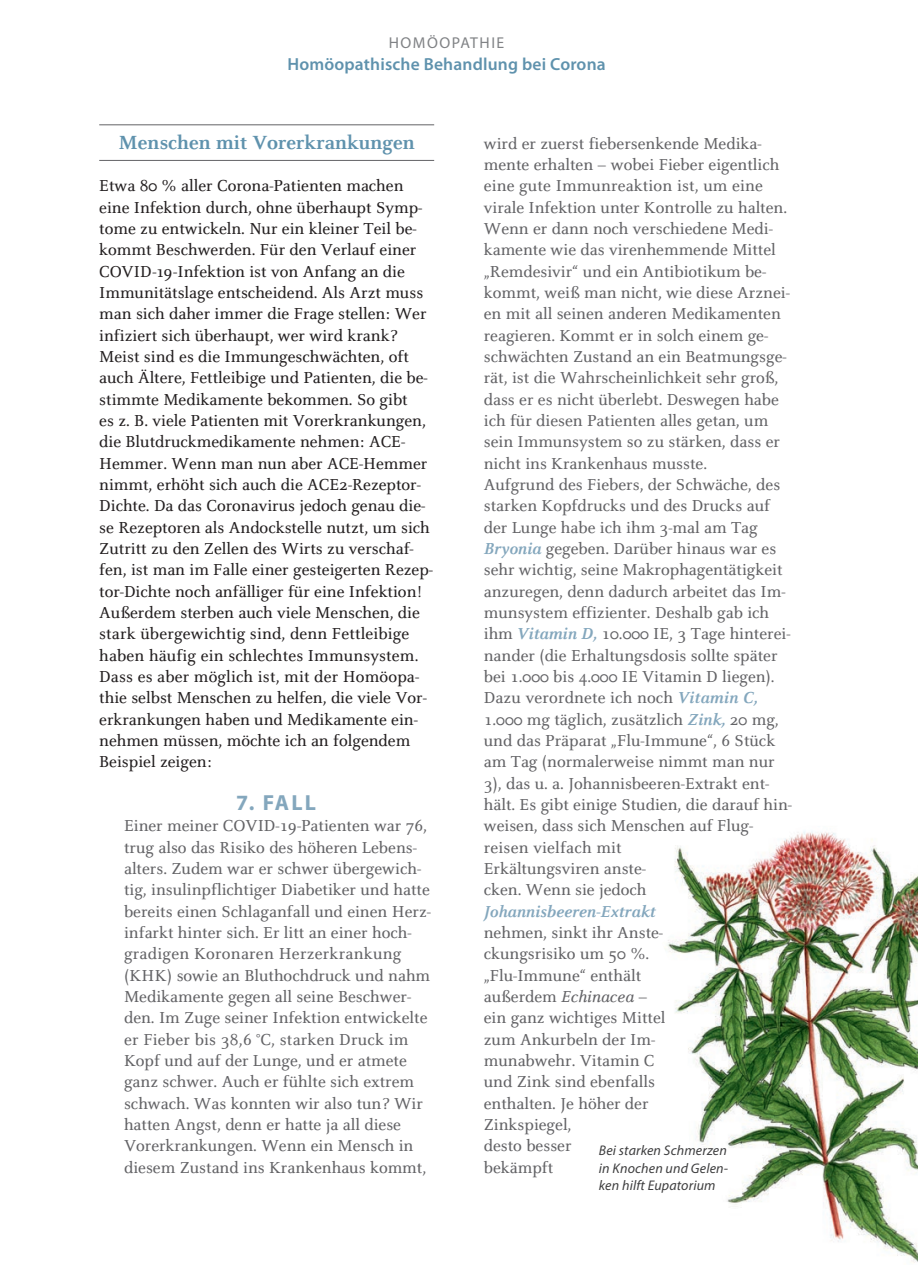
<style>
.page{position:relative;width:918px;height:1265px;background:#fff}
.page>*{position:absolute;margin:0;border:0;box-sizing:border-box;transform-origin:0 0}
.t1{font:700 21.88px "Myriad Pro";color:#84a7bd}
.t2{font:21px "Celeste Bold N&H";color:#5f92ad}
.t3{font:17.5px/21.3px "Celeste Regular N&H";color:#636366}
.t4{font:17.5px/21.3px "Celeste Regular N&H";color:#231f20}
.t5{font:600 17.5px "Myriad Pro";letter-spacing:.01em;color:#5f92ad}
.t6{font:17.5px "Celeste Bold Italic N&H";color:#84a7bd}
.t7{font:15.75px "Myriad Pro";letter-spacing:.095em;color:#808285}
.t8{font:italic 14px/17.3px "Myriad Pro";letter-spacing:.01em;color:#3e3e3f;text-align:justify}
.s1{font-family:"Celeste Bold Italic N&H";color:#84a7bd}
.s2{font-family:"Celeste Italic N&H"}
</style>
<div class="page">
<hr style="left:99px;top:124px;width:335px;height:1px;background:#636366">
<hr style="left:99px;top:160px;width:335px;height:1px;background:#636366">
<img style="left:667px;top:831px;width:251px;height:432px">
<p class="t7" style="left:389px;top:33px;width:117px">HOMÖOPATHIE</p>
<p class="t5" style="left:287px;top:55px;width:320px">Homöopathische Behandlung bei Corona</p>
<p class="t2" style="left:118px;top:131px;width:298px">Menschen mit Vorerkrankungen</p>
<p class="t4" style="left:99px;top:176px;width:335px">Etwa 80 % aller Corona-Patienten machen eine Infektion durch, ohne überhaupt Symp&shy;tome zu entwickeln. Nur ein kleiner Teil be&shy;kommt Beschwerden. Für den Verlauf einer COVID-19-Infektion ist von Anfang an die Immunitätslage entscheidend. Als Arzt muss man sich daher immer die Frage stellen: Wer infiziert sich überhaupt, wer wird krank?<br>Meist sind es die Immungeschwächten, oft auch Ältere, Fettleibige und Patienten, die be&shy;stimmte Medikamente bekommen. So gibt<br>es z. B. viele Patienten mit Vorerkrankungen, die Blutdruckmedikamente nehmen: ACE-Hemmer. Wenn man nun aber ACE-Hemmer nimmt, erhöht sich auch die ACE2-Rezeptor-Dichte. Da das Coronavirus jedoch genau die&shy;se Rezeptoren als Andockstelle nutzt, um sich Zutritt zu den Zellen des Wirts zu verschaf&shy;fen, ist man im Falle einer gesteigerten Rezep&shy;tor-Dichte noch anfälliger für eine Infektion!<br>Außerdem sterben auch viele Menschen, die stark übergewichtig sind, denn Fettleibige haben häufig ein schlechtes Immunsystem.<br>Dass es aber möglich ist, mit der Homöopa&shy;thie selbst Menschen zu helfen, die viele Vor&shy;erkrankungen haben und Medikamente ein&shy;nehmen müssen, möchte ich an folgendem Beispiel zeigen:</p>
<p class="t1" style="left:237px;top:788px;width:81px">7. FALL</p>
<p class="t3" style="left:124px;top:816px;width:308px">Einer meiner COVID-19-Patienten war 76, trug also das Risiko des höheren Lebens&shy;alters. Zudem war er schwer übergewich&shy;tig, insulinpflichtiger Diabetiker und hatte bereits einen Schlaganfall und einen Herz&shy;infarkt hinter sich. Er litt an einer hoch&shy;gradigen Koronaren Herzerkrankung (KHK) sowie an Bluthochdruck und nahm Medikamente gegen all seine Beschwer&shy;den. Im Zuge seiner Infektion entwickelte er Fieber bis 38,6 °C, starken Druck im Kopf und auf der Lunge, und er atmete ganz schwer. Auch er fühlte sich extrem schwach. Was konnten wir also tun? Wir hatten Angst, denn er hatte ja all diese Vorerkrankungen. Wenn ein Mensch in diesem Zustand ins Krankenhaus kommt,</p>
<p class="t3" style="left:484px;top:133px;width:310px">wird er zuerst fiebersenkende Medika&shy;mente erhalten – wobei Fieber eigentlich eine gute Immunreaktion ist, um eine virale Infektion unter Kontrolle zu halten.<br>Wenn er dann noch verschiedene Medi&shy;kamente wie das virenhemmende Mittel „Remdesivir“ und ein Antibiotikum be&shy;kommt, weiß man nicht, wie diese Arznei&shy;en mit all seinen anderen Medikamenten reagieren. Kommt er in solch einem ge&shy;schwächten Zustand an ein Beatmungsge&shy;rät, ist die Wahrscheinlichkeit sehr groß, dass er es nicht überlebt. Deswegen habe ich für diesen Patienten alles getan, um sein Immunsystem so zu stärken, dass er nicht ins Krankenhaus musste.<br>Aufgrund des Fiebers, der Schwäche, des starken Kopfdrucks und des Drucks auf der Lunge habe ich ihm 3-mal am Tag <span class="s1">Bryonia</span> gegeben. Darüber hinaus war es sehr wichtig, seine Makrophagentätigkeit anzuregen, denn dadurch arbeitet das Im&shy;munsystem effizienter. Deshalb gab ich ihm <span class="s1">Vitamin D,</span> 10.000 IE, 3 Tage hinterei&shy;nander (die Erhaltungsdosis sollte später bei 1.000 bis 4.000 IE Vitamin D liegen).<br>Dazu verordnete ich noch <span class="s1">Vitamin C, </span>1.000 mg täglich, zusätzlich <span class="s1">Zink,</span> 20 mg, und das Präparat „Flu-Immune“, 6 Stück am Tag (normalerweise nimmt man nur 3), das u. a. Johannisbeeren-Extrakt ent&shy;hält. Es gibt einige Studien, die darauf hin&shy;weisen, dass sich Menschen auf Flug - reisen vielfach mit<br>Erkältungsviren anste-<br>cken. Wenn sie jedoch</p>
<p class="t6" style="left:484px;top:902px;width:174px">Johannisbeeren-Extrakt</p>
<p class="t3" style="left:484px;top:922px;width:183px">nehmen, sinkt ihr Anste&shy;ckungsrisiko um 50 %. „Flu-Immune“ enthält außerdem <span class="s2">Echinacea</span> – ein ganz wichtiges Mittel zum Ankurbeln der Im&shy;munabwehr. Vitamin C und Zink sind ebenfalls enthalten. Je höher der<br>Zinkspiegel,<br>desto besser<br>bekämpft</p>
<p class="t8" style="left:599px;top:1142px;width:131px">Bei starken Schmerzen in Knochen und Gelen&shy;ken hilft Eupatorium</p>
</div>
